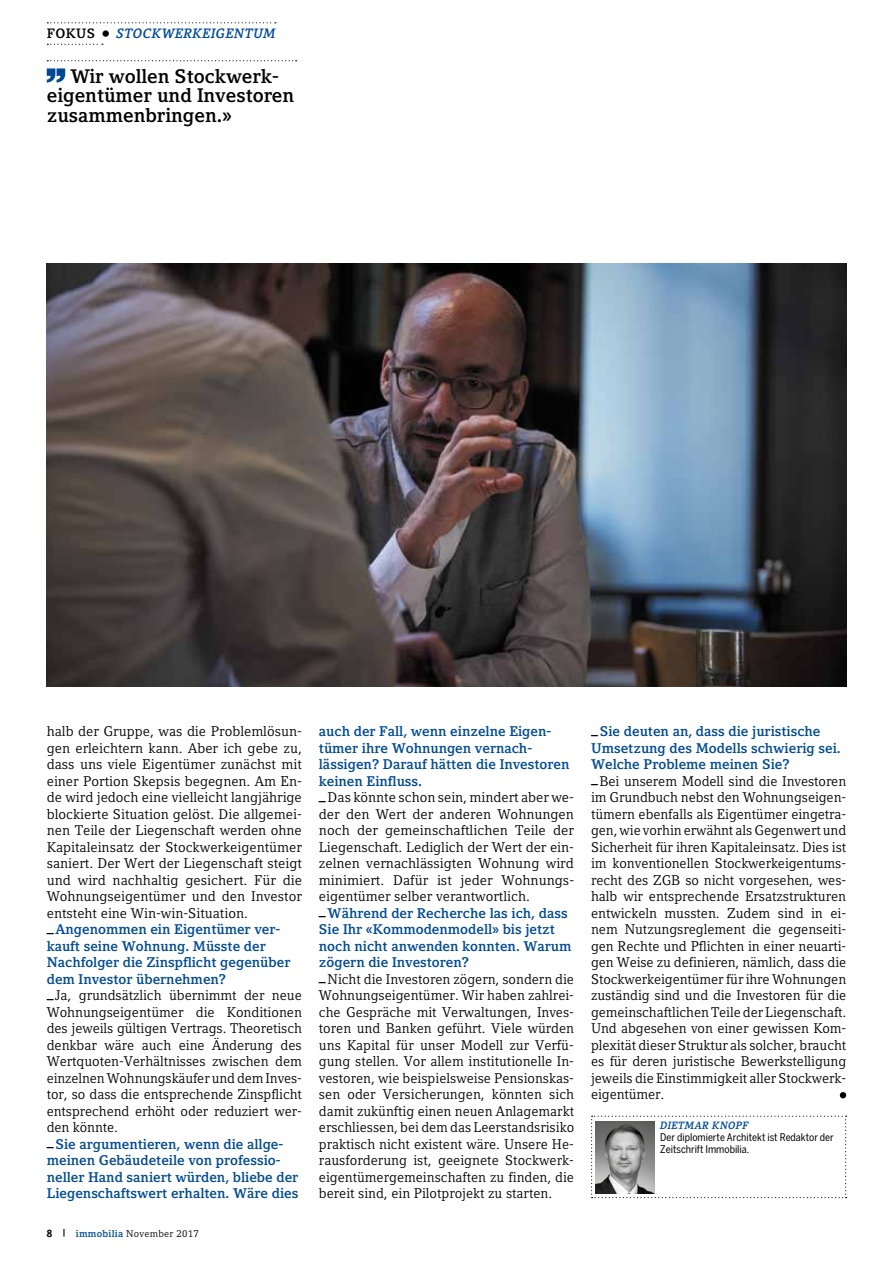
<style>
.page{position:relative;width:893px;height:1263px;background:#fff}
.page>*{position:absolute;margin:0;border:0;box-sizing:border-box;transform-origin:0 0}
.t1{font:700 19.5px/19.5px "Compatil Letter LT Pro";color:#000}
.t2{font:13.95px/16.5px "Compatil Letter LT Pro";color:#000}
.t3{font:italic 700 13.5px "Compatil Letter LT Pro";letter-spacing:.025em;color:#004a93}
.t4{font:700 13.5px "Compatil Letter LT Pro";letter-spacing:.025em;color:#000}
.t5{font:10.5px/12px "Benton Sans Cond";color:#000}
.t6{font:italic 700 10.5px "Compatil Letter LT Pro";letter-spacing:.025em;color:#004a93}
.t7{font:9.75px "Compatil Letter LT Pro";letter-spacing:.025em;color:#000}
.s1{font-weight:700}
.s2{font-weight:700;color:#004a93}
.s3{font-family:"Benton Sans Cond";font-weight:700}
</style>
<div class="page">
<img style="left:47px;top:264px;width:799px;height:423px">
<svg style="left:47px;top:22px;width:229px;height:1px"></svg>
<svg style="left:47px;top:44px;width:56px;height:1px"></svg>
<div style="left:102px;top:30px;width:7px;height:7px;background:#000;border-radius:50%"></div>
<svg style="left:840px;top:1092px;width:6px;height:6px"></svg>
<svg style="left:591px;top:1116px;width:256px;height:82px"></svg>
<img style="left:595px;top:1121px;width:60px;height:73px">
<svg style="left:47px;top:60px;width:250px;height:1px"></svg>
<svg style="left:47px;top:68px;width:18px;height:15px"></svg>
<p class="t4" style="left:47px;top:26px;width:50px">FOKUS</p>
<p class="t3" style="left:116px;top:26px;width:161px">STOCKWERKEIGENTUM</p>
<h1 class="t1" style="left:47px;top:66px;width:249px;text-indent:24px">Wir wollen Stockwerk&shy;eigentümer und Investoren zusammenbringen.»</h1>
<p class="t2" style="left:47px;top:723px;width:257px">halb der Gruppe, was die Problemlösun&shy;gen erleichtern kann. Aber ich gebe zu, dass uns viele Eigentümer zunächst mit einer Portion Skepsis begegnen. Am En&shy;de wird jedoch eine vielleicht langjährige blockierte Situation gelöst. Die allgemei&shy;nen Teile der Liegenschaft werden ohne Kapitaleinsatz der Stockwerkeigentümer saniert. Der Wert der Liegenschaft steigt und wird nachhaltig gesichert. Für die Wohnungseigentümer und den Investor entsteht eine Win-win-Situation. <span class="s1">–</span><span class="s2">Angenommen ein Eigentümer ver&shy;kauft seine Wohnung. Müsste der Nachfolger die Zinspflicht gegenüber dem Investor übernehmen?<br></span><span class="s1">–</span>Ja, grundsätzlich übernimmt der neue Wohnungseigentümer die Konditionen des jeweils gültigen Vertrags. Theoretisch denkbar wäre auch eine Änderung des Wertquoten-Verhältnisses zwischen dem einzelnen Wohnungskäufer und dem Inves&shy;tor, so dass die entsprechende Zinspflicht entsprechend erhöht oder reduziert wer&shy;den könnte.<br><span class="s1">–</span><span class="s2">Sie argumentieren, wenn die allge&shy;meinen Gebäudeteile von professio&shy;neller Hand saniert würden, bliebe der Liegenschaftswert erhalten. Wäre dies</span></p>
<p class="t2" style="left:319px;top:723px;width:257px"><span class="s2">auch der Fall, wenn einzelne Eigen&shy;tümer ihre Wohnungen vernach&shy;lässigen? Darauf hätten die Investoren keinen Einfluss.<br></span><span class="s1">–</span>Das könnte schon sein, mindert aber we&shy;der den Wert der anderen Wohnungen noch der gemeinschaftlichen Teile der Liegenschaft. Lediglich der Wert der ein&shy;zelnen vernachlässigten Wohnung wird minimiert. Dafür ist jeder Wohnungs&shy;eigentümer selber verantwortlich. <span class="s1">–</span><span class="s2">Während der Recherche las ich, dass Sie Ihr «Kommodenmodell» bis jetzt noch nicht anwenden konnten. Warum zögern die Investoren?<br></span><span class="s1">–</span>Nicht die Investoren zögern, sondern die Wohnungseigentümer. Wir haben zahlrei&shy;che Gespräche mit Verwaltungen, Inves&shy;toren und Banken geführt. Viele würden uns Kapital für unser Modell zur Verfü&shy;gung stellen. Vor allem institutionelle In&shy;vestoren, wie beispielsweise Pensionskas&shy;sen oder Versicherungen, könnten sich damit zukünftig einen neuen Anlagemarkt erschliessen, bei dem das Leerstandsrisiko praktisch nicht existent wäre. Unsere He&shy;rausforderung ist, geeignete Stockwerk&shy;eigentümergemeinschaften zu finden, die bereit sind, ein Pilotprojekt zu starten.</p>
<p class="t2" style="left:591px;top:723px;width:257px"><span class="s1">–</span><span class="s2">Sie deuten an, dass die juristische Umsetzung des Modells schwierig sei.<br>Welche Probleme meinen Sie?<br></span><span class="s1">–</span>Bei unserem Modell sind die Investoren im Grundbuch nebst den Wohnungseigen&shy;tümern ebenfalls als Eigentümer eingetra&shy;gen, wie vorhin erwähnt als Gegenwert und Sicherheit für ihren Kapitaleinsatz. Dies ist im konventionellen Stockwerkeigentums&shy;recht des ZGB so nicht vorgesehen, wes&shy;halb wir entsprechende Ersatzstrukturen entwickeln mussten. Zudem sind in ei&shy;nem Nutzungsreglement die gegenseiti&shy;gen Rechte und Pflichten in einer neuarti&shy;gen Weise zu definieren, nämlich, dass die Stockwerkeigentümer für ihre Wohnungen zuständig sind und die Investoren für die gemeinschaftlichen Teile der Liegenschaft.<br>Und abgesehen von einer gewissen Kom&shy;plexität dieser Struktur als solcher, braucht es für deren juristische Bewerkstelligung jeweils die Einstimmigkeit aller Stockwerk&shy;eigentümer.</p>
<p class="t6" style="left:660px;top:1119px;width:90px">DIETMAR KNOPF</p>
<p class="t5" style="left:660px;top:1132px;width:175px">Der diplomierte Architekt ist Redaktor der<br>Zeitschrift Immobilia.</p>
<p class="t7" style="left:47px;top:1227px;width:154px"><span class="s3">8</span> <span class="s1">|</span> <span class="s2">immobilia</span> November 2017</p>
</div>
